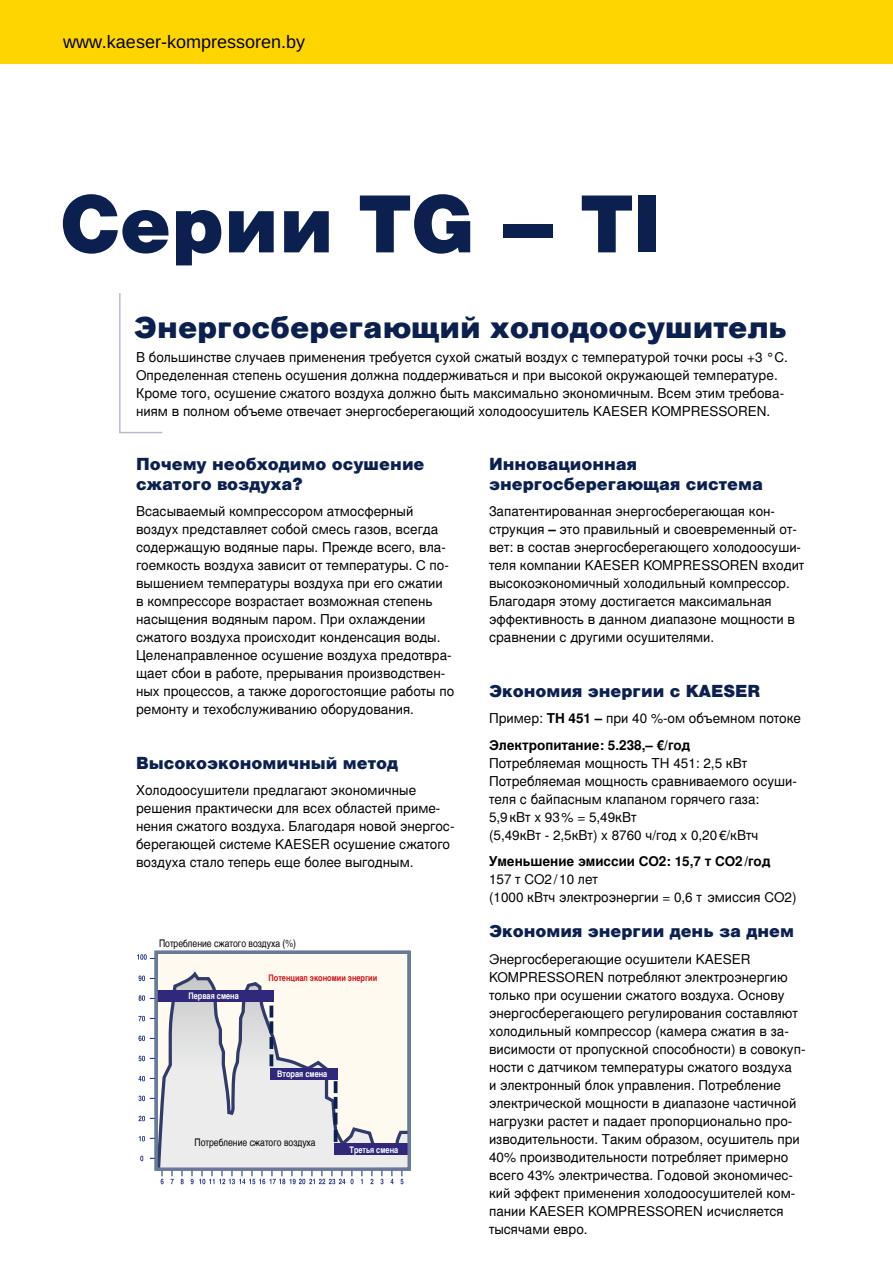
<style>
.page{position:relative;width:893px;height:1263px;background:#fff}
.page>*{position:absolute;margin:0;border:0;box-sizing:border-box;transform-origin:0 0}
.t1{font:900 78px "Nimbus San L";color:#0c2050}
.t2{font:900 29.25px "Nimbus San L";color:#0c2050}
.t3{font:18px "Helvetica";letter-spacing:.005em;color:#000}
.t4{font:900 16.5px/19.5px "Nimbus San L";color:#0c2050}
.t5{font:13.5px/18px "Nimbus San L";color:#000}
.t6{font:700 13.5px/26.5px "Nimbus San L";color:#000}
.t7{font:10.5px "Nimbus San L Reg Con";color:#000}
.t8{font:9px "Nimbus San L Bol Con";color:#fff}
.t9{font:9px "Nimbus San L Bol Con";color:#cd1618}
.s1{font-weight:700}
.s2{font-weight:400}
</style>
<div class="page">
<svg style="left:137px;top:954px;width:18px;height:6px"></svg>
<svg style="left:139px;top:975px;width:16px;height:6px"></svg>
<svg style="left:139px;top:995px;width:16px;height:6px"></svg>
<svg style="left:138px;top:1016px;width:17px;height:5px"></svg>
<svg style="left:139px;top:1035px;width:16px;height:6px"></svg>
<svg style="left:138px;top:1056px;width:17px;height:5px"></svg>
<svg style="left:138px;top:1076px;width:17px;height:5px"></svg>
<svg style="left:138px;top:1095px;width:17px;height:6px"></svg>
<svg style="left:138px;top:1116px;width:17px;height:5px"></svg>
<svg style="left:139px;top:1136px;width:16px;height:5px"></svg>
<svg style="left:140px;top:1156px;width:3px;height:5px"></svg>
<svg style="left:150px;top:1158px;width:5px;height:13px"></svg>
<div style="left:156px;top:952px;width:253px;height:217px;background:#fffaef"></div>
<svg style="left:159px;top:973px;width:248px;height:211px"></svg>
<div style="left:156px;top:990px;width:117px;height:12px;background:#30287b"></div>
<div style="left:270px;top:1068px;width:68px;height:12px;background:#30287b"></div>
<div style="left:334px;top:1143px;width:74px;height:12px;background:#30287b"></div>
<svg style="left:269px;top:1005px;width:4px;height:65px"></svg>
<svg style="left:334px;top:1081px;width:3px;height:62px"></svg>
<div style="left:155px;top:951px;width:256px;height:220px;border:3px solid #6f769e"></div>
<svg style="left:119px;top:293px;width:44px;height:141px"></svg>
<div style="left:0;top:0;width:893px;height:64px;background:#ffd500"></div>
<h3 class="t3" style="left:63px;top:32px;width:243px">www.kaeser-kompressoren.by</h3>
<h1 class="t1" style="left:60px;top:175px;width:603px">Серии TG – TI</h1>
<h2 class="t2" style="left:134px;top:309px;width:654px">Энергосберегающий холодоосушитель</h2>
<p class="t5" style="left:136px;top:349px;width:653px">В БОЛЬШИНСТВЕ СЛУЧАЕВ ПРИМЕНЕНИЯ ТРЕБУЕТСЯ СУХОЙ СЖАТЫЙ ВОЗДУХ С ТЕМПЕРАТУРОЙ ТОЧКИ РОСЫ +3 °C.<br>ОПРЕДЕЛЕННАЯ СТЕПЕНЬ ОСУШЕНИЯ ДОЛЖНА ПОДДЕРЖИВАТЬСЯ И ПРИ ВЫСОКОЙ ОКРУЖАЮЩЕЙ ТЕМПЕРАТУРЕ.<br>КРОМЕ ТОГО, ОСУШЕНИЕ СЖАТОГО ВОЗДУХА ДОЛЖНО БЫТЬ МАКСИМАЛЬНО ЭКОНОМИЧНЫМ. ВСЕМ ЭТИМ ТРЕБОВА-НИЯМ В ПОЛНОМ ОБЪЕМЕ ОТВЕЧАЕТ ЭНЕРГОСБЕРЕГАЮЩИЙ ХОЛОДООСУШИТЕЛЬ KAESER KOMPRESSOREN.</p>
<p class="t4" style="left:136px;top:454px;width:290px">Почему необходимо осушение сжатого воздуха?</p>
<p class="t5" style="left:136px;top:503px;width:320px">ВСАСЫВАЕМЫЙ КОМПРЕССОРОМ АТМОСФЕРНЫЙ ВОЗДУХ ПРЕДСТАВЛЯЕТ СОБОЙ СМЕСЬ ГАЗОВ, ВСЕГДА СОДЕРЖАЩУЮ ВОДЯНЫЕ ПАРЫ. ПРЕЖДЕ ВСЕГО, ВЛА-ГОЕМКОСТЬ ВОЗДУХА ЗАВИСИТ ОТ ТЕМПЕРАТУРЫ. С ПО-ВЫШЕНИЕМ ТЕМПЕРАТУРЫ ВОЗДУХА ПРИ ЕГО СЖАТИИ<br>В КОМПРЕССОРЕ ВОЗРАСТАЕТ ВОЗМОЖНАЯ СТЕПЕНЬ НАСЫЩЕНИЯ ВОДЯНЫМ ПАРОМ. ПРИ ОХЛАЖДЕНИИ СЖАТОГО ВОЗДУХА ПРОИСХОДИТ КОНДЕНСАЦИЯ ВОДЫ.<br>ЦЕЛЕНАПРАВЛЕННОЕ ОСУШЕНИЕ ВОЗДУХА ПРЕДОТВРА-ЩАЕТ СБОИ В РАБОТЕ, ПРЕРЫВАНИЯ ПРОИЗВОДСТВЕН-НЫХ ПРОЦЕССОВ, А ТАКЖЕ ДОРОГОСТОЯЩИЕ РАБОТЫ ПО РЕМОНТУ И ТЕХОБСЛУЖИВАНИЮ ОБОРУДОВАНИЯ.</p>
<p class="t4" style="left:136px;top:753px;width:263px">Высокоэкономичный метод</p>
<p class="t5" style="left:136px;top:782px;width:320px">ХОЛОДООСУШИТЕЛИ ПРЕДЛАГАЮТ ЭКОНОМИЧНЫЕ РЕШЕНИЯ ПРАКТИЧЕСКИ ДЛЯ ВСЕХ ОБЛАСТЕЙ ПРИМЕ-НЕНИЯ СЖАТОГО ВОЗДУХА. БЛАГОДАРЯ НОВОЙ ЭНЕРГОС-БЕРЕГАЮЩЕЙ СИСТЕМЕ KAESER ОСУШЕНИЕ СЖАТОГО ВОЗДУХА СТАЛО ТЕПЕРЬ ЕЩЕ БОЛЕЕ ВЫГОДНЫМ.</p>
<p class="t7" style="left:159px;top:937px;width:138px">Потребление сжатого воздуха (%)</p>
<p class="t8" style="left:188px;top:990px;width:52px">Первая смена</p>
<p class="t9" style="left:268px;top:972px;width:110px">Потенциал экономии энергии</p>
<p class="t8" style="left:277px;top:1068px;width:52px">Вторая смена</p>
<p class="t7" style="left:195px;top:1136px;width:123px">Потребление сжатого воздуха</p>
<p class="t8" style="left:349px;top:1144px;width:50px">Третья смена</p>
<p class="t4" style="left:489px;top:454px;width:276px">Инновационная энергосберегающая система</p>
<p class="t5" style="left:489px;top:503px;width:317px">ЗАПАТЕНТИРОВАННАЯ ЭНЕРГОСБЕРЕГАЮЩАЯ КОН-СТРУКЦИЯ <span class="s1">–</span> ЭТО ПРАВИЛЬНЫЙ И СВОЕВРЕМЕННЫЙ ОТ-ВЕТ: В СОСТАВ ЭНЕРГОСБЕРЕГАЮЩЕГО ХОЛОДООСУШИ-ТЕЛЯ КОМПАНИИ KAESER KOMPRESSOREN ВХОДИТ ВЫСОКОЭКОНОМИЧНЫЙ ХОЛОДИЛЬНЫЙ КОМПРЕССОР.<br>БЛАГОДАРЯ ЭТОМУ ДОСТИГАЕТСЯ МАКСИМАЛЬНАЯ ЭФФЕКТИВНОСТЬ В ДАННОМ ДИАПАЗОНЕ МОЩНОСТИ В СРАВНЕНИИ С ДРУГИМИ ОСУШИТЕЛЯМИ.</p>
<p class="t4" style="left:489px;top:681px;width:273px">Экономия энергии с KAESER</p>
<p class="t6" style="left:489px;top:706px;width:314px"><span class="s2">ПРИМЕР:</span> TH 451 – <span class="s2">ПРИ 40 %-ОМ ОБЪЕМНОМ ПОТОКЕ<br></span>Электропитание: 5.238,– €/год</p>
<p class="t5" style="left:489px;top:754px;width:309px">ПОТРЕБЛЯЕМАЯ МОЩНОСТЬ TH 451: 2,5 КВТ ПОТРЕБЛЯЕМАЯ МОЩНОСТЬ СРАВНИВАЕМОГО ОСУШИ-ТЕЛЯ С БАЙПАСНЫМ КЛАПАНОМ ГОРЯЧЕГО ГАЗА:<br>5,9КВТ X 93% = 5,49КВТ<br>(5,49КВТ - 2,5КВТ) X 8760 Ч/ГОД X 0,20€/КВТЧ</p>
<p class="t6" style="left:489px;top:849px;width:283px">Уменьшение эмиссии CO2: 15,7 т CO2/год</p>
<p class="t5" style="left:489px;top:871px;width:309px">157 Т CO2/10 ЛЕТ<br>(1000 КВТЧ ЭЛЕКТРОЭНЕРГИИ = 0,6 Т ЭМИССИЯ CO2)</p>
<p class="t4" style="left:489px;top:922px;width:307px">Экономия энергии день за днем</p>
<p class="t5" style="left:489px;top:950px;width:318px">ЭНЕРГОСБЕРЕГАЮЩИЕ ОСУШИТЕЛИ KAESER KOMPRESSOREN ПОТРЕБЛЯЮТ ЭЛЕКТРОЭНЕРГИЮ ТОЛЬКО ПРИ ОСУШЕНИИ СЖАТОГО ВОЗДУХА. ОСНОВУ ЭНЕРГОСБЕРЕГАЮЩЕГО РЕГУЛИРОВАНИЯ СОСТАВЛЯЮТ ХОЛОДИЛЬНЫЙ КОМПРЕССОР (КАМЕРА СЖАТИЯ В ЗА-ВИСИМОСТИ ОТ ПРОПУСКНОЙ СПОСОБНОСТИ) В СОВОКУП-НОСТИ С ДАТЧИКОМ ТЕМПЕРАТУРЫ СЖАТОГО ВОЗДУХА<br>И ЭЛЕКТРОННЫЙ БЛОК УПРАВЛЕНИЯ. ПОТРЕБЛЕНИЕ ЭЛЕКТРИЧЕСКОЙ МОЩНОСТИ В ДИАПАЗОНЕ ЧАСТИЧНОЙ НАГРУЗКИ РАСТЕТ И ПАДАЕТ ПРОПОРЦИОНАЛЬНО ПРО-ИЗВОДИТЕЛЬНОСТИ. ТАКИМ ОБРАЗОМ, ОСУШИТЕЛЬ ПРИ 40% ПРОИЗВОДИТЕЛЬНОСТИ ПОТРЕБЛЯЕТ ПРИМЕРНО ВСЕГО 43% ЭЛЕКТРИЧЕСТВА. ГОДОВОЙ ЭКОНОМИЧЕС-КИЙ ЭФФЕКТ ПРИМЕНЕНИЯ ХОЛОДООСУШИТЕЛЕЙ КОМ-ПАНИИ KAESER KOMPRESSOREN ИСЧИСЛЯЕТСЯ ТЫСЯЧАМИ ЕВРО.</p>
</div>
